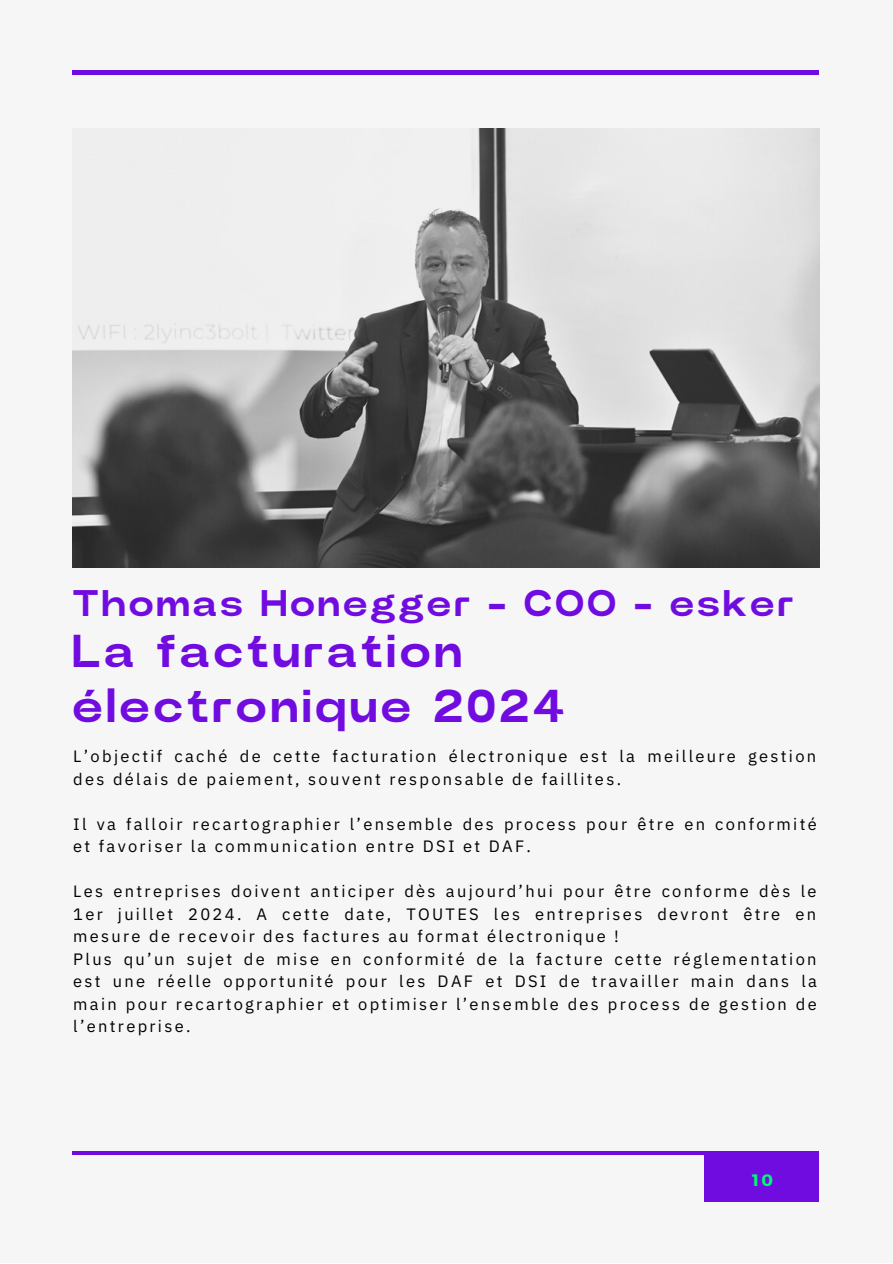
<style>
.page{position:relative;width:893px;height:1264px;background:#fff}
.page>*{position:absolute;margin:0;border:0;box-sizing:border-box;transform-origin:0 0}
.t1{font:700 46.05px/55.1px "Power Grotesk";letter-spacing:.08em;color:#710ce0}
.t2{font:700 37.05px "Power Grotesk";letter-spacing:.08em;color:#710ce0}
.t3{font:16.5px/22.5px "Anuphan";letter-spacing:.14em;color:#000}
.t4{font:700 16.5px "Montserrat";color:#00f977}
</style>
<div class="page">
<div style="left:0;top:0;width:892px;height:1262px;background:#f6f6f6"></div>
<hr style="left:72px;top:71px;width:747px;height:3px;background:#710ce0">
<div style="left:704px;top:1154px;width:114px;height:46px;background:#710ce0"></div>
<hr style="left:72px;top:1151px;width:747px;height:3px;background:#710ce0">
<img style="left:72px;top:129px;width:747px;height:438px">
<p class="t2" style="left:72px;top:586px;width:722px">Thomas Honegger - COO - esker</p>
<p class="t1" style="left:72px;top:626px;width:494px">La facturation électronique 2024</p>
<p class="t3" style="left:73px;top:744px;width:744px">L’objectif caché de cette facturation électronique est la meilleure gestion des délais de paiement, souvent responsable de faillites.</p>
<p class="t3" style="left:73px;top:812px;width:745px">Il va falloir recartographier l’ensemble des process pour être en conformité et favoriser la communication entre DSI et DAF.</p>
<p class="t3" style="left:73px;top:879px;width:744px;text-align:justify">Les entreprises doivent anticiper dès aujourd’hui pour être conforme dès le 1er juillet 2024. A cette date, TOUTES les entreprises devront être en mesure de recevoir des factures au format électronique !</p>
<p class="t3" style="left:73px;top:947px;width:745px;text-align:justify">Plus qu’un sujet de mise en conformité de la facture cette réglementation est une réelle opportunité pour les DAF et DSI de travailler main dans la main pour recartographier et optimiser l’ensemble des process de gestion de l’entreprise.</p>
<p class="t4" style="left:752px;top:1168px;width:22px">10</p>
</div>
